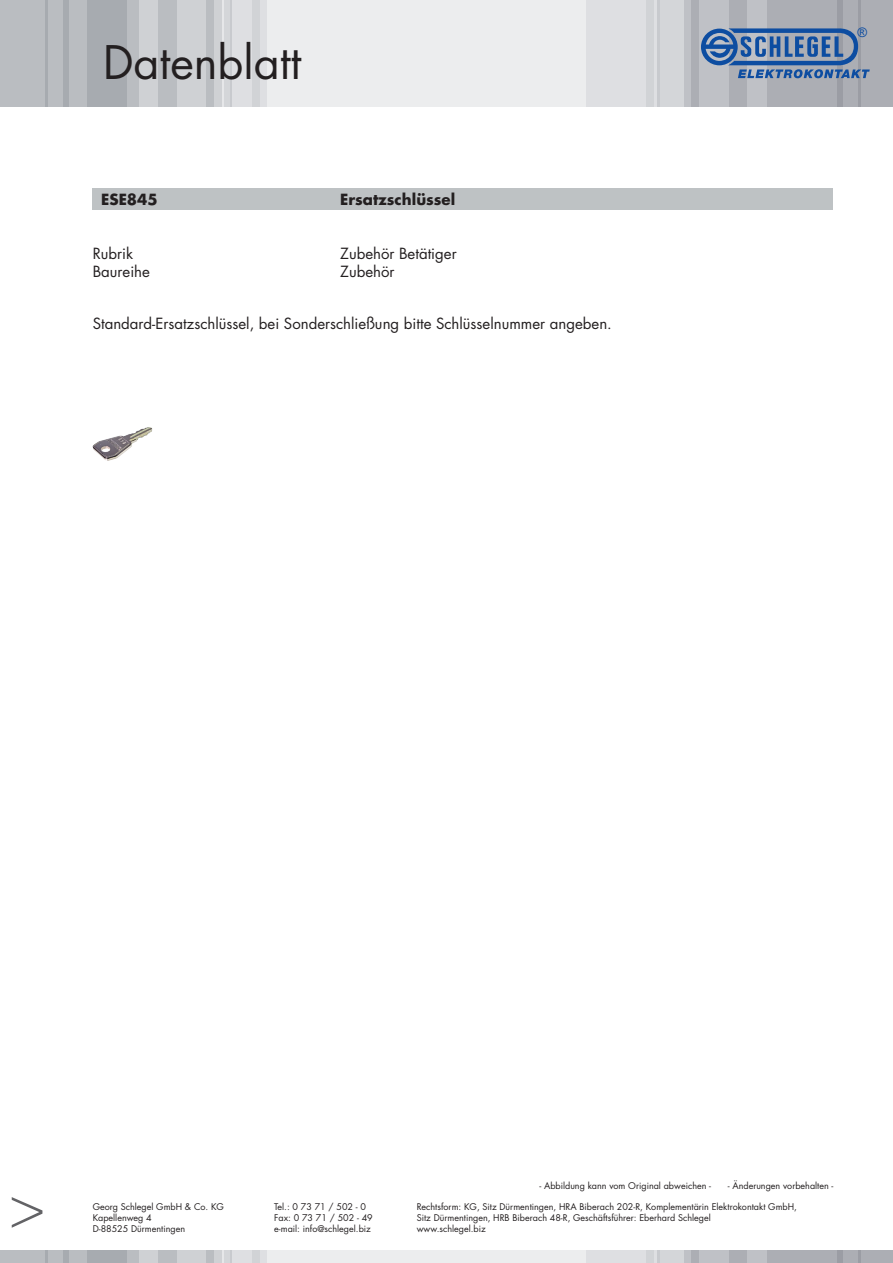
<style>
.page{position:relative;width:893px;height:1263px;background:#fff}
.page>*{position:absolute;margin:0;border:0;box-sizing:border-box;transform-origin:0 0}
.t1{font:300 60px "Futura Std";color:#636366}
.t2{font:45px "Futura Std";color:#231f20}
.t3{font:15px "Futura Std";color:#231f20}
.t4{font:700 15px "Futura Std";color:#231f20}
.t5{font:13.05px "Arial";color:#0d4da1}
.t6{font:9px "Futura Std";color:#231f20}
</style>
<div class="page">
<div style="left:224px;top:0;width:669px;height:106px;background:#e6e7e9"></div>
<svg style="left:48px;top:0;width:111px;height:106px;background:#bfc2c6"></svg>
<div style="left:63px;top:0;width:6px;height:106px;background:#a7abb0"></div>
<div style="left:87px;top:0;width:39px;height:106px;background:#a7abb0"></div>
<div style="left:0;top:0;width:48px;height:106px;background:#babdc1"></div>
<div style="left:159px;top:0;width:55px;height:106px;background:linear-gradient(to bottom,#c8cacd,#c8cacd)"></div>
<svg style="left:207px;top:0;width:23px;height:106px;background:#cbced1"></svg>
<div style="left:230px;top:0;width:36px;height:106px;background:linear-gradient(to bottom,#dedfe2,#dedfe2)"></div>
<div style="left:252px;top:0;width:7px;height:106px;background:#d1d3d6"></div>
<svg style="left:747px;top:0;width:111px;height:106px;background:#afb1b7"></svg>
<div style="left:837px;top:0;width:5px;height:106px;background:#9b9da4"></div>
<div style="left:858px;top:0;width:35px;height:106px;background:#acaeb4"></div>
<svg style="left:699px;top:0;width:48px;height:106px;background:#b8babf"></svg>
<svg style="left:659px;top:0;width:40px;height:106px;background:#c8cace"></svg>
<div style="left:586px;top:0;width:73px;height:106px;background:#dedfe2"></div>
<div style="left:646px;top:0;width:7px;height:106px;background:#d1d3d6"></div>
<hr style="left:0;top:0;width:1px;height:106px;background:#e6e7e9">
<div style="left:224px;top:1250px;width:669px;height:13px;background:#e6e7e9"></div>
<svg style="left:48px;top:1250px;width:111px;height:13px"></svg>
<div style="left:63px;top:1250px;width:6px;height:13px;background:#a7abb0"></div>
<div style="left:87px;top:1250px;width:39px;height:13px;background:#a7abb0"></div>
<div style="left:0;top:1250px;width:48px;height:13px;background:#babdc1"></div>
<svg style="left:159px;top:1250px;width:48px;height:13px"></svg>
<svg style="left:207px;top:1250px;width:23px;height:13px"></svg>
<svg style="left:230px;top:1250px;width:30px;height:13px"></svg>
<div style="left:252px;top:1250px;width:7px;height:13px;background:#d1d3d6"></div>
<svg style="left:747px;top:1250px;width:111px;height:13px"></svg>
<div style="left:837px;top:1250px;width:5px;height:13px;background:#9b9da4"></div>
<svg style="left:858px;top:1250px;width:35px;height:13px"></svg>
<svg style="left:699px;top:1250px;width:48px;height:13px"></svg>
<svg style="left:659px;top:1250px;width:40px;height:13px"></svg>
<div style="left:586px;top:1250px;width:73px;height:13px;background:#dedfe2"></div>
<div style="left:646px;top:1250px;width:7px;height:13px;background:#d1d3d6"></div>
<svg style="left:701px;top:28px;width:169px;height:50px;background:#6a86ae"></svg>
<div style="left:92px;top:188px;width:741px;height:21px;background:#bec2c4"></div>
<img style="left:93px;top:427px;width:59px;height:34px">
<h2 class="t2" style="left:103px;top:33px;width:200px">Datenblatt</h2>
<h3 class="t4" style="left:101px;top:189px;width:58px">ESE845</h3>
<h3 class="t4" style="left:340px;top:189px;width:117px">Ersatzschlüssel</h3>
<h3 class="t3" style="left:93px;top:244px;width:42px">Rubrik</h3>
<h3 class="t3" style="left:340px;top:244px;width:118px">Zubehör Betätiger</h3>
<h3 class="t3" style="left:93px;top:262px;width:59px">Baureihe</h3>
<h3 class="t3" style="left:340px;top:262px;width:56px">Zubehör</h3>
<h3 class="t3" style="left:93px;top:314px;width:521px">Standard-Ersatzschlüssel, bei Sonderschließung bitte Schlüsselnummer angeben.</h3>
<h3 class="t5" style="left:857px;top:24px;width:11px">®</h3>
<h1 class="t1" style="left:9px;top:1169px;width:39px">&gt;</h1>
<p class="t6" style="left:539px;top:1180px;width:173px">- Abbildung kann vom Original abweichen -</p>
<p class="t6" style="left:728px;top:1180px;width:107px">- Änderungen vorbehalten -</p>
<p class="t6" style="left:93px;top:1201px;width:133px">Georg Schlegel GmbH &amp; Co. KG</p>
<p class="t6" style="left:274px;top:1201px;width:93px">Tel.: 0 73 71 / 502 - 0</p>
<p class="t6" style="left:417px;top:1201px;width:382px">Rechtsform: KG, Sitz Dürmentingen, HRA Biberach 202-R, Komplementärin Elektrokontakt GmbH,</p>
<p class="t6" style="left:93px;top:1212px;width:61px">Kapellenweg 4</p>
<p class="t6" style="left:274px;top:1212px;width:100px">Fax: 0 73 71 / 502 - 49</p>
<p class="t6" style="left:417px;top:1212px;width:295px">Sitz Dürmentingen, HRB Biberach 48-R, Geschäftsführer: Eberhard Schlegel</p>
<p class="t6" style="left:93px;top:1223px;width:94px">D-88525 Dürmentingen</p>
<p class="t6" style="left:274px;top:1223px;width:98px">e-mail: info@schlegel.biz</p>
<p class="t6" style="left:417px;top:1223px;width:71px">www.schlegel.biz</p>
</div>
